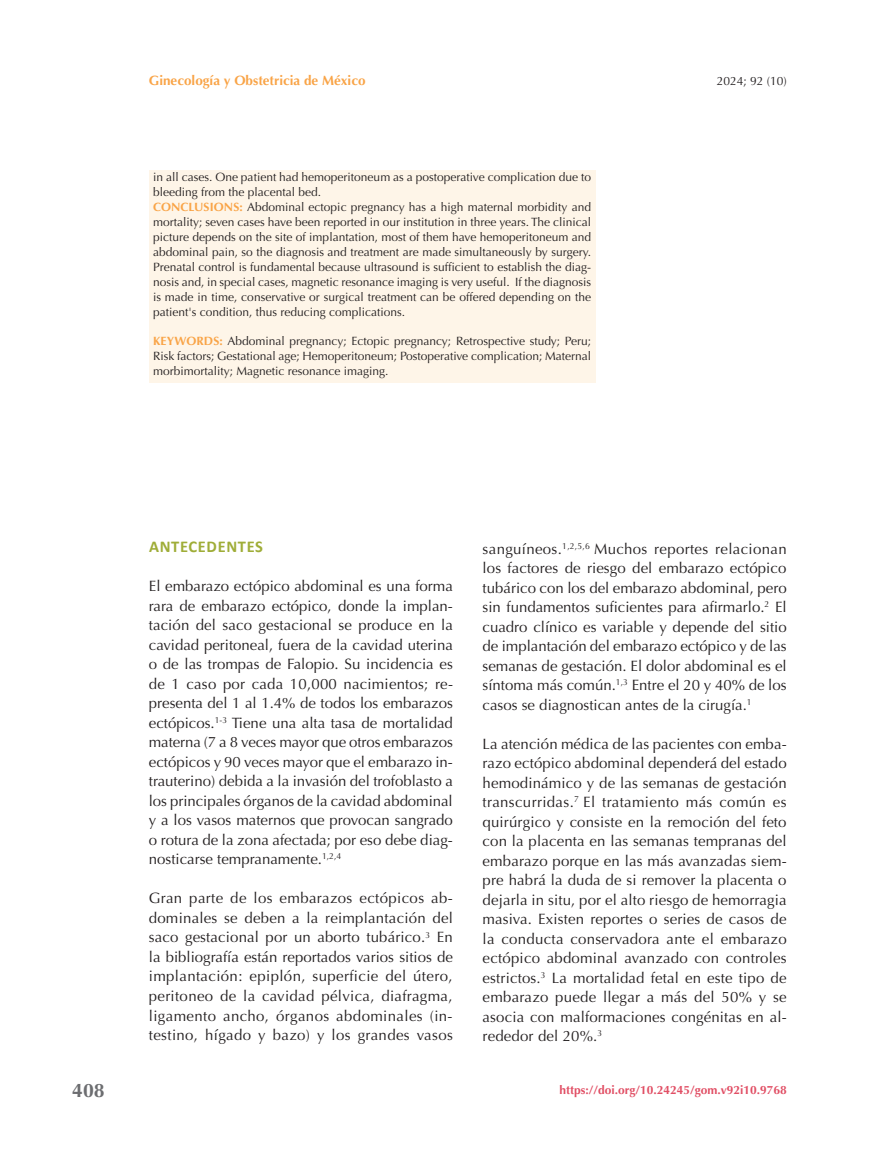
<style>
.page{position:relative;width:893px;height:1149px;background:#fff}
.page>*{position:absolute;margin:0;border:0;box-sizing:border-box;transform-origin:0 0}
.t1{font:700 19.5px "Optima";color:#6c6d70}
.t2{font:700 16.5px "Calibri";letter-spacing:.04em;color:#9fad38}
.t3{font:15px/19.5px "Optima";color:#231f20;text-align:justify}
.t4{font:700 13.5px "Optima";color:#f9a447}
.t5{font:12px/15px "Optima";color:#231f20}
.t6{font:700 12px "Optima";color:#e14f65}
.s1{font-weight:700;color:#f9a447}
</style>
<div class="page">
<div style="left:149px;top:170px;width:446px;height:213px;background:#fef5e8"></div>
<p class="t4" style="left:149px;top:73px;width:218px">Ginecología y Obstetricia de México</p>
<p class="t5" style="left:153px;top:170px;width:440px">in all cases. One patient had hemoperitoneum as a postoperative complication due to bleeding from the placental bed.<br><span class="s1">CONCLUSIONS:</span> Abdominal ectopic pregnancy has a high maternal morbidity and mortality; seven cases have been reported in our institution in three years. The clinical picture depends on the site of implantation, most of them have hemoperitoneum and abdominal pain, so the diagnosis and treatment are made simultaneously by surgery.<br>Prenatal control is fundamental because ultrasound is sufficient to establish the diag&shy;nosis and, in special cases, magnetic resonance imaging is very useful. If the diagnosis is made in time, conservative or surgical treatment can be offered depending on the patient's condition, thus reducing complications.</p>
<p class="t5" style="left:153px;top:333px;width:439px;text-align:justify"><span class="s1">KEYWORDS:</span> Abdominal pregnancy; Ectopic pregnancy; Retrospective study; Peru; Risk factors; Gestational age; Hemoperitoneum; Postoperative complication; Maternal morbimortality; Magnetic resonance imaging.</p>
<p class="t5" style="left:717px;top:73px;width:72px">2024; 92 (10)</p>
<h1 class="t1" style="left:72px;top:1079px;width:34px">408</h1>
<p class="t2" style="left:149px;top:535px;width:115px">ANTECEDENTES</p>
<p class="t3" style="left:149px;top:576px;width:306px">El embarazo ectópico abdominal es una forma rara de embarazo ectópico, donde la implan&shy;tación del saco gestacional se produce en la cavidad peritoneal, fuera de la cavidad uterina o de las trompas de Falopio. Su incidencia es de 1 caso por cada 10,000 nacimientos; re&shy;presenta del 1 al 1.4% de todos los embarazos ectópicos.<sup>1-3</sup> Tiene una alta tasa de mortalidad materna (7 a 8 veces mayor que otros embarazos ectópicos y 90 veces mayor que el embarazo in&shy;trauterino) debida a la invasión del trofoblasto a los principales órganos de la cavidad abdominal y a los vasos maternos que provocan sangrado o rotura de la zona afectada; por eso debe diag&shy;nosticarse tempranamente.<sup>1,2,4</sup></p>
<p class="t3" style="left:149px;top:888px;width:306px">Gran parte de los embarazos ectópicos ab&shy;dominales se deben a la reimplantación del saco gestacional por un aborto tubárico.<sup>3</sup> En la bibliografía están reportados varios sitios de implantación: epiplón, superficie del útero, peritoneo de la cavidad pélvica, diafragma, ligamento ancho, órganos abdominales (in&shy;testino, hígado y bazo) y los grandes vasos</p>
<p class="t3" style="left:483px;top:538px;width:306px">sanguíneos.<sup>1,2,5,6</sup> Muchos reportes relacionan los factores de riesgo del embarazo ectópico tubárico con los del embarazo abdominal, pero sin fundamentos suficientes para afirmarlo.<sup>2</sup> El cuadro clínico es variable y depende del sitio de implantación del embarazo ectópico y de las semanas de gestación. El dolor abdominal es el síntoma más común.<sup>1,3</sup> Entre el 20 y 40% de los casos se diagnostican antes de la cirugía.<sup>1</sup></p>
<p class="t3" style="left:483px;top:733px;width:306px">La atención médica de las pacientes con emba&shy;razo ectópico abdominal dependerá del estado hemodinámico y de las semanas de gestación transcurridas.<sup>7</sup> El tratamiento más común es quirúrgico y consiste en la remoción del feto con la placenta en las semanas tempranas del embarazo porque en las más avanzadas siem&shy;pre habrá la duda de si remover la placenta o dejarla in situ, por el alto riesgo de hemorragia masiva. Existen reportes o series de casos de la conducta conservadora ante el embarazo ectópico abdominal avanzado con controles estrictos.<sup>3</sup> La mortalidad fetal en este tipo de embarazo puede llegar a más del 50% y se asocia con malformaciones congénitas en al&shy;rededor del 20%.<sup>3</sup></p>
<p class="t6" style="left:559px;top:1082px;width:229px">https://doi.org/10.24245/gom.v92i10.9768</p>
</div>
